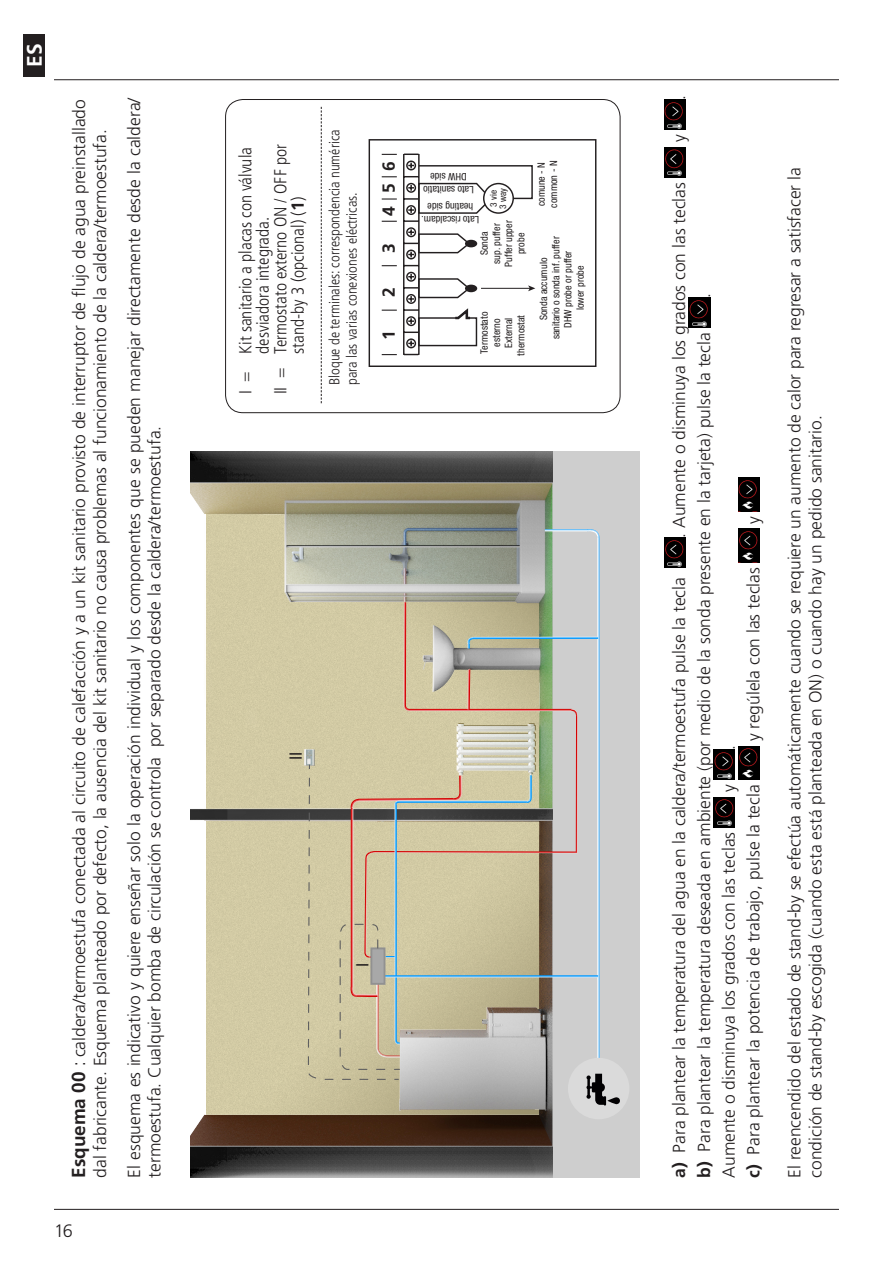
<style>
.page{position:relative;width:893px;height:1263px;background:#fff}
.page>*{position:absolute;margin:0;border:0;box-sizing:border-box;transform-origin:0 0}
.t1{font:700 21px "Frutiger LT Std";color:#fff}
.t2{font:300 18px "Frutiger LT Std";color:#231f20}
.t3{font:300 17.4px/20.9px "Frutiger LT Std";color:#231f20}
.t4{font:300 condensed 17.4px "Frutiger LT Std";color:#231f20}
.t5{font:700 17.4px "Frutiger LT Std";color:#231f20}
.t6{font:condensed 17.4px "Frutiger LT Std";color:#231f20}
.t7{font:300 condensed 14.55px/17.4px "Frutiger LT Std";color:#231f20}
.t8{font:condensed 10.2px/12.1px "Helvetica Neue LT Std";color:#231f20;text-align:center}
.t9{font:condensed 9.3px/9.3px "Helvetica Neue LT Std";color:#231f20}
.s1{font-weight:700;font-size:18.9px}
.s2{font-stretch:condensed;font-size:18.9px}
.s3{font-weight:700;font-stretch:normal}
.s4{font-weight:700}
</style>
<div class="page">
<div style="left:23px;top:34px;width:22px;height:43px;background:#231f20"></div>
<hr style="left:54px;top:1209px;width:785px;height:1px;background:#231f20">
<hr style="left:54px;top:79px;width:785px;height:1px;background:#231f20">
<img style="left:664px;top:538px;width:21px;height:30px">
<img style="left:664px;top:147px;width:21px;height:30px">
<img style="left:664px;top:100px;width:21px;height:30px">
<img style="left:689px;top:298px;width:21px;height:30px">
<img style="left:714px;top:797px;width:21px;height:30px">
<img style="left:714px;top:749px;width:21px;height:31px">
<img style="left:738px;top:746px;width:21px;height:34px">
<img style="left:738px;top:529px;width:21px;height:33px">
<img style="left:738px;top:478px;width:21px;height:33px">
<img style="left:191px;top:451px;width:362px;height:727px">
<div style="left:553px;top:451px;width:86px;height:727px;background:#cecece"></div>
<img style="left:304px;top:750px;width:3px;height:15px">
<div style="left:568px;top:1058px;width:61px;height:61px;background:#dadada;border-radius:50%"></div>
<svg style="left:307px;top:529px;width:313px;height:576px"></svg>
<div style="left:225px;top:99px;width:395px;height:314px;border:1px solid #231f20;border-radius:17px"></div>
<div style="left:369px;top:139px;width:227px;height:228px;border:1px solid #231f20"></div>
<svg style="left:382px;top:354px;width:15px;height:1px"></svg>
<svg style="left:382px;top:310px;width:15px;height:1px"></svg>
<svg style="left:382px;top:265px;width:15px;height:1px"></svg>
<svg style="left:382px;top:221px;width:15px;height:1px"></svg>
<svg style="left:382px;top:198px;width:15px;height:2px"></svg>
<svg style="left:382px;top:176px;width:15px;height:1px"></svg>
<svg style="left:382px;top:154px;width:15px;height:1px"></svg>
<svg style="left:403px;top:154px;width:132px;height:201px"></svg>
<svg style="left:321px;top:107px;width:1px;height:296px"></svg>
<p class="t1" style="left:22px;top:67px;width:25px;rotate:-90deg">ES</p>
<p class="t3" style="left:69px;top:1178px;width:1080px;rotate:-90deg"><span class="s1">Esquema 00</span> <span class="s2">:</span> caldera/termoestufa conectada al circuito de calefacción y a un kit sanitario provisto de interruptor de flujo de agua preinstallado dal fabricante. Esquema planteado por defecto, la ausencia del kit sanitario no causa problemas al funcionamiento de la caldera/termoestufa.</p>
<p class="t3" style="left:124px;top:1178px;width:1082px;line-height:20.4px;rotate:-90deg">El esquema es indicativo y quiere enseñar solo la operación individual y los componentes que se pueden manejar directamente desde la caldera/ termoestufa. Cualquier bomba de circulación se controla por separado desde la caldera/termoestufa.</p>
<p class="t2" style="left:54px;top:1221px;width:20px">16</p>
<p class="t4" style="left:270px;top:394px;width:252px;rotate:-90deg">II = Termostato externo ON / OFF por</p>
<p class="t4" style="left:236px;top:394px;width:249px;rotate:-90deg">I = Kit sanitario a placas con válvula</p>
<p class="t4" style="left:288px;top:354px;width:158px;rotate:-90deg">stand-by 3 (opcional) (<span class="s3">1</span>)</p>
<p class="t4" style="left:253px;top:354px;width:138px;rotate:-90deg">desviadora integrada.</p>
<p class="t7" style="left:326px;top:385px;width:257px;rotate:-90deg">Bloque de terminales: correspondencia numérica para las varias conexiones eléctricas.</p>
<p class="t5" style="left:379px;top:171px;width:11px;rotate:-90deg">6</p>
<p class="t5" style="left:379px;top:216px;width:35px;rotate:-90deg">4 5</p>
<p class="t5" style="left:379px;top:253px;width:11px;rotate:-90deg">3</p>
<p class="t5" style="left:379px;top:297px;width:11px;rotate:-90deg">2</p>
<p class="t5" style="left:379px;top:340px;width:11px;rotate:-90deg">1</p>
<p class="t8" style="left:474px;top:196px;width:52px;line-height:13px;rotate:-180deg">Lato sanitatio<br>DHW side</p>
<p class="t8" style="left:479px;top:227px;width:59px;line-height:13.5px;rotate:-180deg">Lato riscaldam. heating side</p>
<p class="t9" style="left:489px;top:209px;width:22px;rotate:-90deg">3 vie<br>3 way</p>
<p class="t8" style="left:478px;top:267px;width:48px;rotate:-90deg">Sonda<br>sup. puffer<br>Puffer upper probe</p>
<p class="t8" style="left:478px;top:356px;width:45px;rotate:-90deg">Termostato esterno<br>External thermostat</p>
<p class="t8" style="left:535px;top:208px;width:48px;text-align:left;rotate:-90deg">comune - N common - N</p>
<p class="t8" style="left:537px;top:339px;width:105px;rotate:-90deg">Sonda accumulo<br>sanitario o sonda inf. puffer<br>DHW probe or puffer<br>lower probe</p>
<p class="t6" style="left:286px;top:760px;width:10px;rotate:-90deg">II</p>
<p class="t6" style="left:352px;top:967px;width:6px;rotate:-90deg">I</p>
<p class="t3" style="left:669px;top:100px;width:6px;rotate:-90deg">.</p>
<p class="t3" style="left:669px;top:142px;width:9px;rotate:-90deg">y</p>
<p class="t3" style="left:669px;top:538px;width:357px;rotate:-90deg">. Aumente o disminuya los grados con las teclas</p>
<p class="t3" style="left:694px;top:298px;width:6px;rotate:-90deg">.</p>
<p class="t3" style="left:694px;top:1178px;width:847px;rotate:-90deg"><span class="s4">b)</span> Para plantear la temperatura deseada en ambiente (por medio de la sonda presente en la tarjeta) pulse la tecla</p>
<p class="t3" style="left:743px;top:524px;width:9px;rotate:-90deg">y</p>
<p class="t3" style="left:743px;top:741px;width:175px;rotate:-90deg">y regúlela con las teclas</p>
<p class="t3" style="left:669px;top:1178px;width:602px;rotate:-90deg"><span class="s4">a)</span> Para plantear la temperatura del agua en la caldera/termoestufa pulse la tecla</p>
<p class="t3" style="left:718px;top:749px;width:6px;rotate:-90deg">.</p>
<p class="t3" style="left:718px;top:792px;width:9px;rotate:-90deg">y</p>
<p class="t3" style="left:743px;top:1178px;width:395px;rotate:-90deg"><span class="s4">c)</span> Para plantear la potencia de trabajo, pulse la tecla</p>
<p class="t3" style="left:718px;top:1178px;width:347px;rotate:-90deg">Aumente o disminuya los grados con las teclas</p>
<p class="t3" style="left:784px;top:1178px;width:1012px;rotate:-90deg">El reencendido del estado de stand-by se efectúa automáticamente cuando se requiere un aumento de calor para regresar a satisfacer la condición de stand-by escogida (cuando esta está planteada en ON) o cuando hay un pedido sanitario.</p>
</div>
